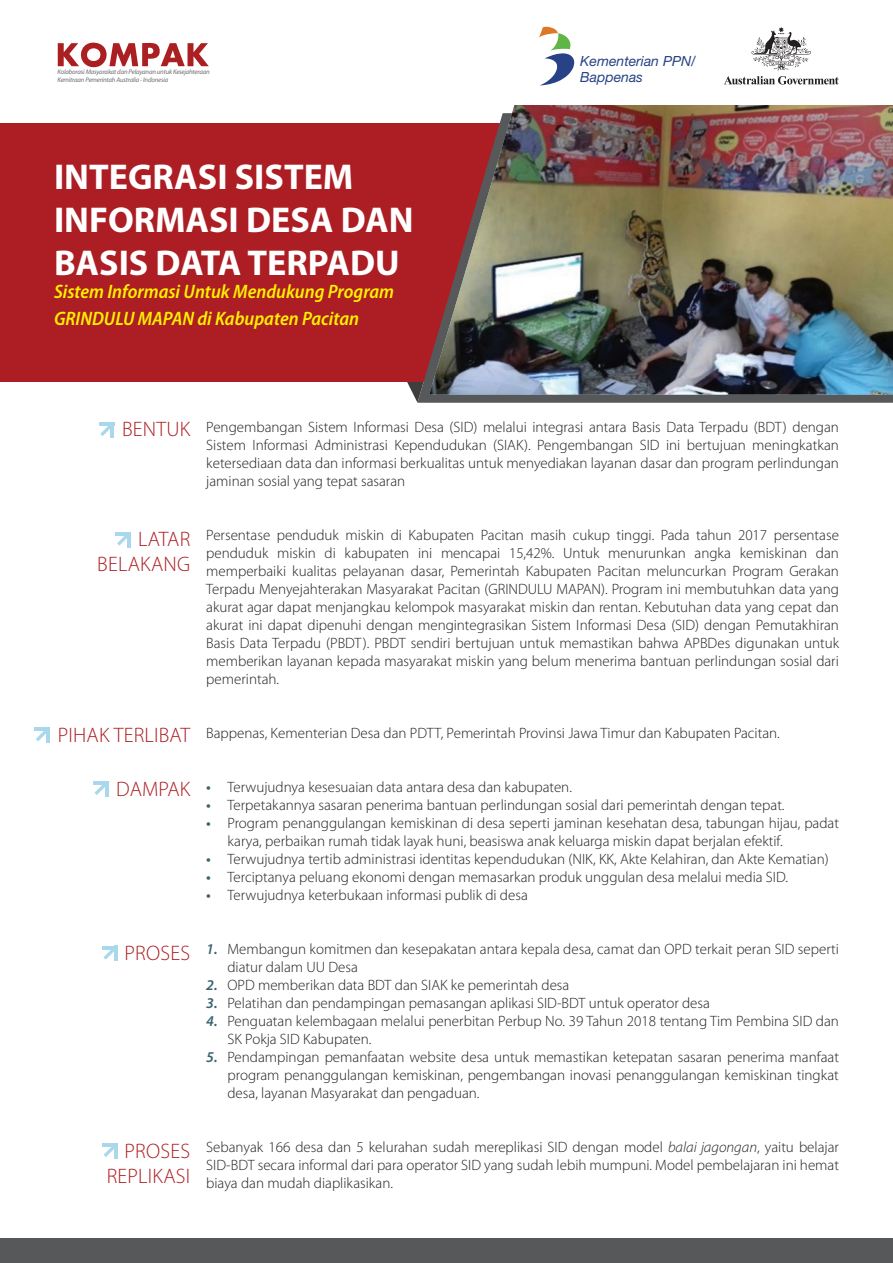
<style>
.page{position:relative;width:893px;height:1263px;background:#fff}
.page>*{position:absolute;margin:0;border:0;box-sizing:border-box;transform-origin:0 0}
.t1{font:700 36px/43.2px "Myriad Pro";color:#fff}
.t2{font:300 21px/25.2px "Myriad Pro";letter-spacing:.01em;color:#ac1e23;text-align:right}
.t3{font:italic 600 semi-condensed 19.5px/27px "Myriad Pro";color:#fff101}
.t4{font:300 15px/18px "Myriad Pro";color:#231f20;text-align:justify}
.t5{font:italic 13.95px "Helvetica Neue LT Std";color:#274285}
.t6{font:italic 6.75px "Myriad Pro";letter-spacing:-.025em;color:#6c6d70}
.s1{font-weight:600;font-style:italic;color:#396371}
.s2{font-style:italic}
</style>
<div class="page">
<svg style="left:407px;top:382px;width:10px;height:20px"></svg>
<div style="left:0;top:123px;width:893px;height:259px;background:#ac1e23"></div>
<svg style="left:417px;top:364px;width:476px;height:39px;background:#5f5a5c"></svg>
<svg style="left:539px;top:27px;width:35px;height:58px"></svg>
<svg style="left:58px;top:43px;width:151px;height:25px"></svg>
<img style="left:429px;top:105px;width:464px;height:290px">
<div style="left:0;top:1238px;width:893px;height:25px;background:#57585a"></div>
<svg style="left:724px;top:76px;width:115px;height:9px"></svg>
<svg style="left:751px;top:27px;width:60px;height:43px"></svg>
<hr style="left:99px;top:422px;width:15px;height:4px;background:#a9d7ec">
<hr style="left:111px;top:422px;width:3px;height:16px;background:#a9d7ec">
<svg style="left:100px;top:426px;width:11px;height:10px"></svg>
<hr style="left:34px;top:728px;width:16px;height:3px;background:#a9d7ec">
<hr style="left:46px;top:728px;width:4px;height:15px;background:#a9d7ec">
<svg style="left:36px;top:731px;width:10px;height:10px"></svg>
<hr style="left:116px;top:532px;width:15px;height:3px;background:#a9d7ec">
<hr style="left:128px;top:532px;width:3px;height:15px;background:#a9d7ec">
<svg style="left:117px;top:535px;width:11px;height:11px"></svg>
<hr style="left:93px;top:781px;width:15px;height:4px;background:#a9d7ec">
<hr style="left:105px;top:781px;width:3px;height:15px;background:#a9d7ec">
<svg style="left:94px;top:785px;width:11px;height:10px"></svg>
<hr style="left:102px;top:946px;width:15px;height:3px;background:#a9d7ec">
<hr style="left:114px;top:946px;width:3px;height:15px;background:#a9d7ec">
<svg style="left:103px;top:949px;width:11px;height:10px"></svg>
<hr style="left:102px;top:1143px;width:15px;height:4px;background:#a9d7ec">
<hr style="left:114px;top:1143px;width:3px;height:15px;background:#a9d7ec">
<svg style="left:104px;top:1147px;width:10px;height:10px"></svg>
<p class="t5" style="left:580px;top:52px;width:117px">Kementerian PPN/</p>
<p class="t6" style="left:57px;top:68px;width:154px">Kolaborasi Masyarakat dan Pelayanan untuk Kesejahteraan</p>
<p class="t6" style="left:57px;top:76px;width:112px">Kemitraan Pemerintah Australia - Indonesia</p>
<p class="t5" style="left:580px;top:69px;width:64px">Bappenas</p>
<h1 class="t1" style="left:54px;top:154px;width:361px">INTEGRASI SISTEM<br>INFORMASI DESA DAN<br>BASIS DATA TERPADU</h1>
<h3 class="t3" style="left:54px;top:278px;width:342px">Sistem Informasi Untuk Mendukung Program<br>GRINDULU MAPAN di Kabupaten Pacitan</h3>
<h2 class="t2" style="left:122px;top:416px;width:70px">BENTUK</h2>
<p class="t4" style="left:206px;top:418px;width:634px">Pengembangan Sistem Informasi Desa (SID) melalui integrasi antara Basis Data Terpadu (BDT) dengan Sistem Informasi Administrasi Kependudukan (SIAK). Pengembangan SID ini bertujuan meningkatkan ketersediaan data dan informasi berkualitas untuk menyediakan layanan dasar dan program perlindungan jaminan sosial yang tepat sasaran</p>
<h2 class="t2" style="left:97px;top:526px;width:94px">LATAR<br>BELAKANG</h2>
<p class="t4" style="left:206px;top:526px;width:634px">Persentase penduduk miskin di Kabupaten Pacitan masih cukup tinggi. Pada tahun 2017 persentase penduduk miskin di kabupaten ini mencapai 15,42%. Untuk menurunkan angka kemiskinan dan memperbaiki kualitas pelayanan dasar, Pemerintah Kabupaten Pacitan meluncurkan Program Gerakan Terpadu Menyejahterakan Masyarakat Pacitan (GRINDULU MAPAN). Program ini membutuhkan data yang akurat agar dapat menjangkau kelompok masyarakat miskin dan rentan. Kebutuhan data yang cepat dan akurat ini dapat dipenuhi dengan mengintegrasikan Sistem Informasi Desa (SID) dengan Pemutakhiran Basis Data Terpadu (PBDT). PBDT sendiri bertujuan untuk memastikan bahwa APBDes digunakan untuk memberikan layanan kepada masyarakat miskin yang belum menerima bantuan perlindungan sosial dari pemerintah.</p>
<h2 class="t2" style="left:58px;top:722px;width:134px">PIHAK TERLIBAT</h2>
<h2 class="t2" style="left:116px;top:776px;width:76px">DAMPAK</h2>
<p class="t4" style="left:206px;top:724px;width:575px">Bappenas, Kementerian Desa dan PDTT, Pemerintah Provinsi Jawa Timur dan Kabupaten Pacitan.</p>
<p class="t4" style="left:206px;top:778px;width:367px"><span class="s1">•</span> Terwujudnya kesesuaian data antara desa dan kabupaten.</p>
<p class="t4" style="left:206px;top:796px;width:580px"><span class="s1">•</span> Terpetakannya sasaran penerima bantuan perlindungan sosial dari pemerintah dengan tepat.</p>
<p class="t4" style="left:227px;top:814px;width:613px;text-indent:-21px"><span class="s1">•</span> Program penanggulangan kemiskinan di desa seperti jaminan kesehatan desa, tabungan hijau, padat karya, perbaikan rumah tidak layak huni, beasiswa anak keluarga miskin dapat berjalan efektif.</p>
<p class="t4" style="left:206px;top:850px;width:624px"><span class="s1">•</span> Terwujudnya tertib administrasi identitas kependudukan (NIK, KK, Akte Kelahiran, dan Akte Kematian)</p>
<p class="t4" style="left:206px;top:868px;width:583px"><span class="s1">•</span> Terciptanya peluang ekonomi dengan memasarkan produk unggulan desa melalui media SID.</p>
<p class="t4" style="left:206px;top:886px;width:323px"><span class="s1">•</span> Terwujudnya keterbukaan informasi publik di desa</p>
<h2 class="t2" style="left:125px;top:940px;width:67px">PROSES</h2>
<p class="t4" style="left:227px;top:940px;width:613px;text-indent:-21px"><span class="s1">1.</span> Membangun komitmen dan kesepakatan antara kepala desa, camat dan OPD terkait peran SID seperti diatur dalam UU Desa</p>
<p class="t4" style="left:206px;top:976px;width:365px"><span class="s1">2.</span> OPD memberikan data BDT dan SIAK ke pemerintah desa</p>
<p class="t4" style="left:206px;top:994px;width:505px"><span class="s1">3.</span> Pelatihan dan pendampingan pemasangan aplikasi SID-BDT untuk operator desa</p>
<p class="t4" style="left:227px;top:1012px;width:613px;text-indent:-21px"><span class="s1">4.</span> Penguatan kelembagaan melalui penerbitan Perbup No. 39 Tahun 2018 tentang Tim Pembina SID dan<br>SK Pokja SID Kabupaten.</p>
<p class="t4" style="left:227px;top:1048px;width:613px;text-indent:-21px"><span class="s1">5.</span> Pendampingan pemanfaatan website desa untuk memastikan ketepatan sasaran penerima manfaat program penanggulangan kemiskinan, pengembangan inovasi penanggulangan kemiskinan tingkat desa, layanan Masyarakat dan pengaduan.</p>
<h2 class="t2" style="left:107px;top:1138px;width:85px">PROSES<br>REPLIKASI</h2>
<p class="t4" style="left:206px;top:1138px;width:634px">Sebanyak 166 desa dan 5 kelurahan sudah mereplikasi SID dengan model <span class="s2">balai jagongan</span>, yaitu belajar SID-BDT secara informal dari para operator SID yang sudah lebih mumpuni. Model pembelajaran ini hemat biaya dan mudah diaplikasikan.</p>
</div>
